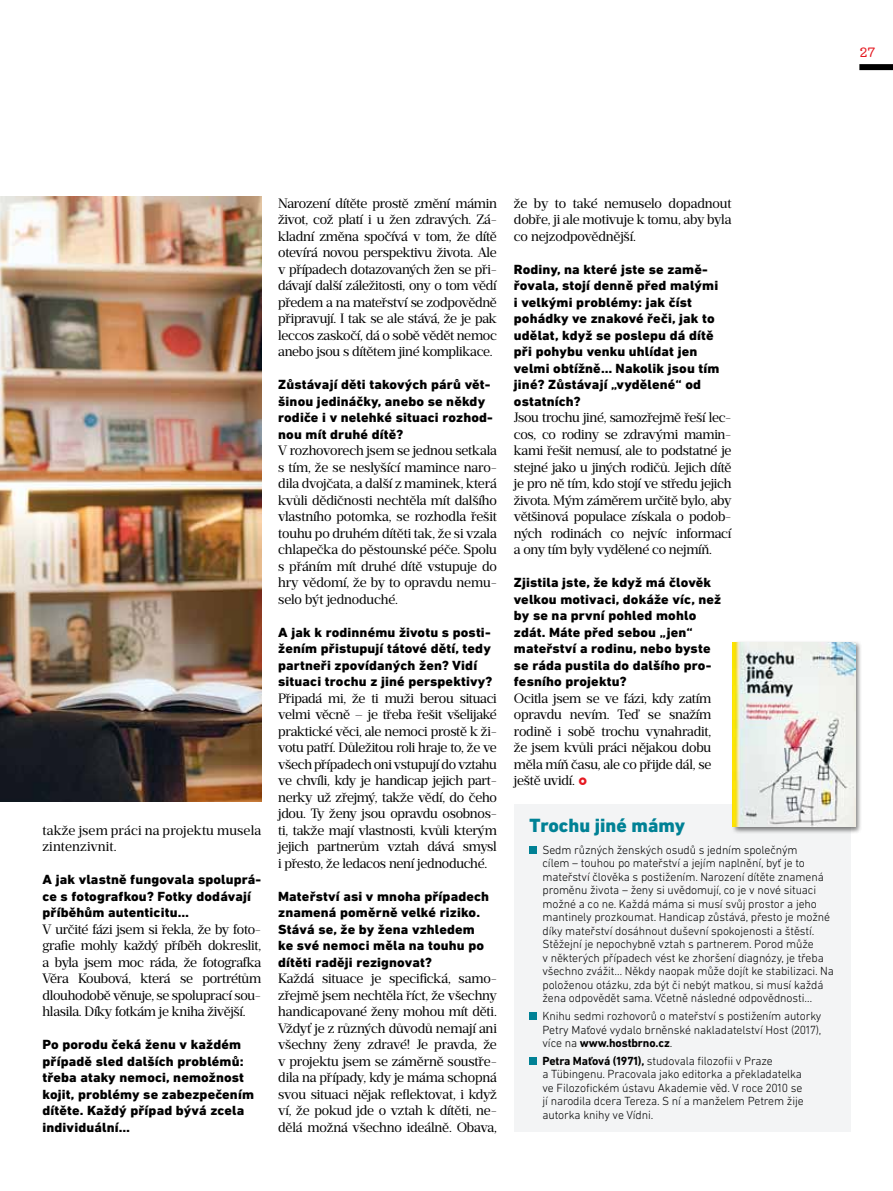
<style>
.page{position:relative;width:893px;height:1191px;background:#fff}
.page>*{position:absolute;margin:0;border:0;box-sizing:border-box;transform-origin:0 0}
.t1{font:800 19.5px "DIN Next LT Pro";color:#008195}
.t2{font:13.5px/16.5px "Prumo Text";letter-spacing:-.02em;color:#000;text-align:justify}
.t3{font:800 13.5px/16.5px "DIN Next LT Pro";letter-spacing:.01em;color:#000;scale:1.05 1}
.t4{font:13.5px/16.5px "Prumo Text";letter-spacing:.01em;color:#000}
.t5{font:500 13.5px "Typewriter";color:#e51921}
.t6{font:300 12px/13.5px "DIN Next LT Pro";letter-spacing:-.01em;color:#000}
.s1{font-weight:700}
</style>
<div class="page">
<div style="left:514px;top:804px;width:336px;height:328px;background:#f3f4f5"></div>
<div style="left:530px;top:846px;width:7px;height:8px;background:#008195"></div>
<div style="left:530px;top:1012px;width:7px;height:8px;background:#008195"></div>
<div style="left:530px;top:1057px;width:7px;height:8px;background:#008195"></div>
<div style="left:731px;top:640px;width:132px;height:194px;background:#000;opacity:.5"></div>
<img style="left:733px;top:642px;width:122px;height:184px">
<div style="left:859px;top:64px;width:34px;height:6px;background:#000"></div>
<img style="left:0;top:196px;width:261px;height:606px">
<p class="t5" style="left:859px;top:43px;width:18px">27</p>
<p class="t4" style="left:43px;top:822px;width:220px">takže jsem práci na projektu musela zintenzivnit.</p>
<p class="t3" style="left:43px;top:871px;width:210px">A jak vlastně fungovala spoluprá&shy;ce s fotografkou? Fotky dodávají příběhům autenticitu…</p>
<p class="t2" style="left:43px;top:921px;width:220px">V určité fázi jsem si řekla, že by foto&shy;grafie mohly každý příběh dokreslit, a byla jsem moc ráda, že fotografka Věra Koubová, která se portrétům dlouhodobě věnuje, se spoluprací sou&shy;hlasila. Díky fotkám je kniha živější.</p>
<p class="t3" style="left:43px;top:1036px;width:203px">Po porodu čeká ženu v každém případě sled dalších problémů: třeba ataky nemoci, nemožnost kojit, problémy se zabezpečením dítěte. Každý případ bývá zcela individuální…</p>
<p class="t2" style="left:278px;top:195px;width:220px">Narození dítěte prostě změní mámin život, což platí i u žen zdravých. Zá&shy;kladní změna spočívá v tom, že dítě otevírá novou perspektivu života. Ale v případech dotazovaných žen se při&shy;dávají další záležitosti, ony o tom vědí předem a na mateřství se zodpovědně připravují. I tak se ale stává, že je pak leccos zaskočí, dá o sobě vědět nemoc anebo jsou s dítětem jiné komplikace.</p>
<p class="t3" style="left:278px;top:376px;width:206px">Zůstávají děti takových párů vět&shy;šinou jedináčky, anebo se někdy rodiče i v nelehké situaci rozhod&shy;nou mít druhé dítě?</p>
<p class="t2" style="left:278px;top:442px;width:220px">V rozhovorech jsem se jednou setkala s tím, že se neslyšící mamince naro&shy;dila dvojčata, a další z maminek, která kvůli dědičnosti nechtěla mít dalšího vlastního potomka, se rozhodla řešit touhu po druhém dítěti tak, že si vzala chlapečka do pěstounské péče. Spolu s přáním mít druhé dítě vstupuje do hry vědomí, že by to opravdu nemu&shy;selo být jednoduché.</p>
<p class="t3" style="left:278px;top:624px;width:205px">A jak k rodinnému životu s posti&shy;žením přistupují tátové dětí, tedy partneři zpovídaných žen? Vidí situaci trochu z jiné perspektivy?</p>
<p class="t2" style="left:278px;top:690px;width:220px">Připadá mi, že ti muži berou situaci velmi věcně – je třeba řešit všelijaké praktické věci, ale nemoci prostě k ži&shy;votu patří. Důležitou roli hraje to, že ve všech případech oni vstupují do vztahu ve chvíli, kdy je handicap jejich part&shy;nerky už zřejmý, takže vědí, do čeho jdou. Ty ženy jsou opravdu osobnos&shy;ti, takže mají vlastnosti, kvůli kterým jejich partnerům vztah dává smysl i přesto, že ledacos není jednoduché.</p>
<p class="t3" style="left:278px;top:888px;width:202px">Mateřství asi v mnoha případech znamená poměrně velké riziko.<br>Stává se, že by žena vzhledem ke své nemoci měla na touhu po dítěti raději rezignovat?</p>
<p class="t2" style="left:278px;top:970px;width:220px">Každá situace je specifická, samo&shy;zřejmě jsem nechtěla říct, že všechny handicapované ženy mohou mít děti.<br>Vždyť je z různých důvodů nemají ani všechny ženy zdravé! Je pravda, že v projektu jsem se záměrně soustře&shy;dila na případy, kdy je máma schopná svou situaci nějak reflektovat, i když ví, že pokud jde o vztah k dítěti, ne&shy;dělá možná všechno ideálně. Obava,</p>
<p class="t2" style="left:514px;top:195px;width:219px">že by to také nemuselo dopadnout dobře, ji ale motivuje k tomu, aby byla co nejzodpovědnější.</p>
<p class="t3" style="left:514px;top:261px;width:197px">Rodiny, na které jste se zamě&shy;řovala, stojí denně před malými i velkými problémy: jak číst pohádky ve znakové řeči, jak to udělat, když se poslepu dá dítě při pohybu venku uhlídat jen velmi obtížně… Nakolik jsou tím jiné? Zůstávají „vydělené“ od ostatních?</p>
<p class="t2" style="left:514px;top:409px;width:219px">Jsou trochu jiné, samozřejmě řeší lec&shy;cos, co rodiny se zdravými mamin&shy;kami řešit nemusí, ale to podstatné je stejné jako u jiných rodičů. Jejich dítě je pro ně tím, kdo stojí ve středu jejich života. Mým záměrem určitě bylo, aby většinová populace získala o podob&shy;ných rodinách co nejvíc informací a ony tím byly vydělené co nejmíň.</p>
<p class="t3" style="left:514px;top:574px;width:199px">Zjistila jste, že když má člověk velkou motivaci, dokáže víc, než by se na první pohled mohlo zdát. Máte před sebou „jen“ mateřství a rodinu, nebo byste se ráda pustila do dalšího pro&shy;fesního projektu?</p>
<p class="t2" style="left:514px;top:690px;width:199px">Ocitla jsem se ve fázi, kdy zatím opravdu nevím. Teď se snažím rodině i sobě trochu vynahradit, že jsem kvůli práci nějakou dobu měla míň času, ale co přijde dál, se ještě uvidí.</p>
<h1 class="t1" style="left:530px;top:813px;width:157px">Trochu jiné mámy</h1>
<p class="t6" style="left:542px;top:843px;width:293px">Sedm různých ženských osudů s jedním společným<br>cílem – touhou po mateřství a jejím naplnění, byť je to mateřství člověka s postižením. Narození dítěte znamená proměnu života – ženy si uvědomují, co je v nové situaci možné a co ne. Každá máma si musí svůj prostor a jeho mantinely prozkoumat. Handicap zůstává, přesto je možné díky mateřství dosáhnout duševní spokojenosti a štěstí.<br>Stěžejní je nepochybně vztah s partnerem. Porod může<br>v některých případech vést ke zhoršení diagnózy, je třeba všechno zvážit… Někdy naopak může dojít ke stabilizaci. Na položenou otázku, zda být či nebýt matkou, si musí každá žena odpovědět sama. Včetně následné odpovědnosti…</p>
<p class="t6" style="left:542px;top:1009px;width:280px;text-align:justify">Knihu sedmi rozhovorů o mateřství s postižením autorky Petry Maťové vydalo brněnské nakladatelství H ost (2017), více na <span class="s1">www.hostbrno.cz</span>.</p>
<p class="t6" style="left:542px;top:1054px;width:263px"><span class="s1">Petra Maťová (1971),</span> studovala filozofii v Praze<br>a Tübingenu. Pracovala jako editorka a překladatelka ve Filozofickém ústavu Akademie věd. V roce 2010 se jí narodila dcera Tereza. S ní a manželem Petrem žije autorka knihy ve Vídni.</p>
</div>
